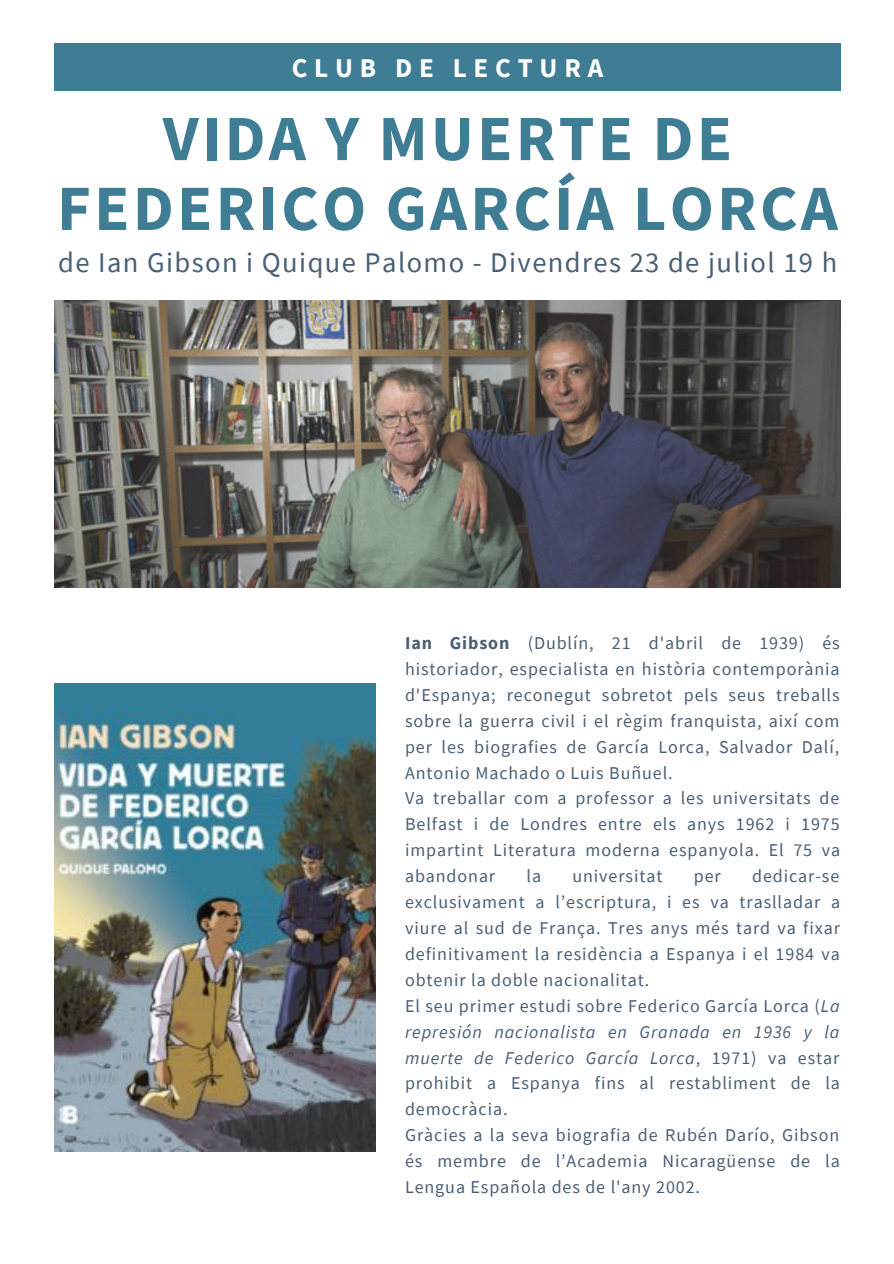
<style>
.page{position:relative;width:894px;height:1264px;background:#fff}
.page>*{position:absolute;margin:0;border:0;box-sizing:border-box;transform-origin:0 0}
.t1{font:700 64.5px/69.8px "Source Sans Pro";letter-spacing:.05em;color:#3e7d94;text-align:center}
.t2{font:28.5px "Source Sans Pro";letter-spacing:.05em;color:#495f74}
.t3{font:700 27px "Source Sans Pro";letter-spacing:.25em;color:#fff}
.t4{font:18px/26px "Source Sans Pro";letter-spacing:.05em;color:#495f74;text-align:justify}
.s1{font-weight:700}
.s2{font-style:italic}
</style>
<div class="page">
<div style="left:54px;top:44px;width:786px;height:46px;background:#3e7d94"></div>
<img style="left:54px;top:301px;width:786px;height:287px">
<img style="left:54px;top:683px;width:321px;height:468px">
<p class="t3" style="left:291px;top:50px;width:313px">CLUB DE LECTURA</p>
<p class="t1" style="left:57px;top:102px;width:782px">VIDA Y MUERTE DE<br>FEDERICO GARCÍA LORCA</p>
<p class="t2" style="left:58px;top:244px;width:780px">de Ian Gibson i Quique Palomo - Divendres 23 de juliol 19 h</p>
<p class="t4" style="left:405px;top:629px;width:436px"><span class="s1">Ian Gibson</span> (Dublín, 21 d'abril de 1939) és historiador, especialista en història contemporània d'Espanya; reconegut sobretot pels seus treballs sobre la guerra civil i el règim franquista, així com per les biografies de García Lorca, Salvador Dalí, Antonio Machado o Luis Buñuel.</p>
<p class="t4" style="left:405px;top:785px;width:436px">Va treballar com a professor a les universitats de Belfast i de Londres entre els anys 1962 i 1975 impartint Literatura moderna espanyola. El 75 va abandonar</p>
<p class="t4" style="left:405px;top:862px;width:436px;text-indent:347px">dedicar-se exclusivament a l’escriptura, i es va traslladar a viure al sud de França. Tres anys més tard va fixar definitivament la residència a Espanya i el 1984 va obtenir la doble nacionalitat.</p>
<p class="t4" style="left:405px;top:992px;width:436px">El seu primer estudi sobre Federico García Lorca (<span class="s2">La represión nacionalista en Granada en 1936 y la muerte de Federico García Lorca</span>, 1971) va estar prohibit a Espanya fins al restabliment de la democràcia.</p>
<p class="t4" style="left:405px;top:1121px;width:436px">Gràcies a la seva biografia de Rubén Darío, Gibson és membre de l’Academia Nicaragüense de la Lengua Española des de l'any 2002.</p>
<p class="t4" style="left:526px;top:862px;width:16px">la</p>
<p class="t4" style="left:572px;top:862px;width:91px">universitat</p>
<p class="t4" style="left:693px;top:862px;width:28px">per</p>
</div>
